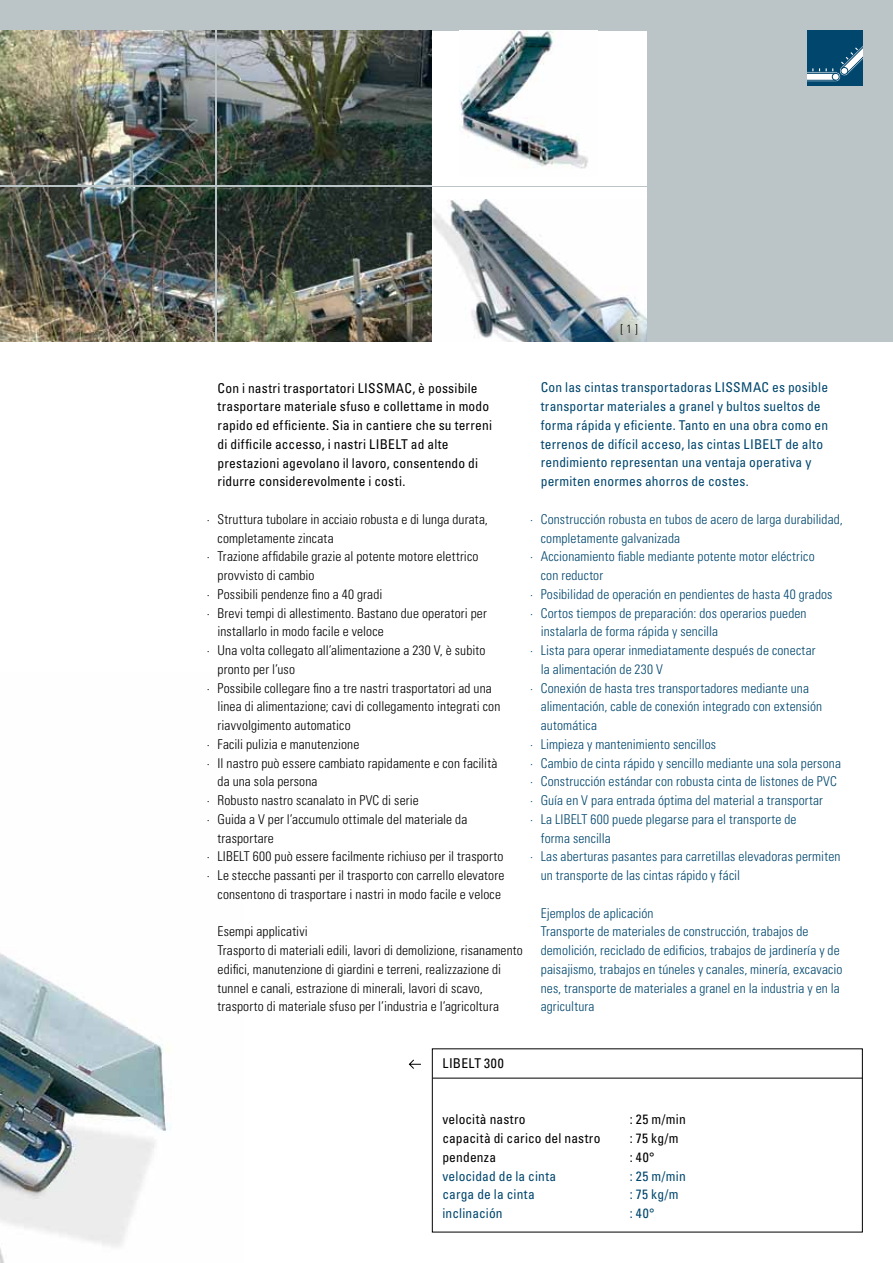
<style>
.page{position:relative;width:893px;height:1263px;background:#fff}
.page>*{position:absolute;margin:0;border:0;box-sizing:border-box;transform-origin:0 0}
.t1{font:300 condensed 13.5px/18.8px "Univers";letter-spacing:.01em;color:#00466d}
.t2{font:300 condensed 13.5px/18.8px "Univers";letter-spacing:.01em;color:#000}
.t3{font:condensed 13.5px/18.8px "Univers";letter-spacing:.01em;color:#00466d}
.t4{font:condensed 13.5px/18.8px "Univers";letter-spacing:.015em;color:#000}
.t5{font:condensed 13.5px "Univers";letter-spacing:.045em;color:#000}
.t6{font:300 condensed 12px "Univers";color:#000}
</style>
<div class="page">
<img style="left:0;top:953px;width:171px;height:310px">
<div style="left:0;top:0;width:893px;height:342px;background:#bbc4c7"></div>
<img style="left:1px;top:31px;width:430px;height:311px">
<hr style="left:215px;top:1px;width:2px;height:341px;background:#bbc4c7">
<hr style="left:0;top:185px;width:433px;height:2px;background:#bbc4c7">
<hr style="left:433px;top:1078px;width:429px;height:1px;background:#000">
<svg style="left:408px;top:1059px;width:13px;height:10px"></svg>
<div style="left:432px;top:187px;width:214px;height:155px;background:#fff"></div>
<img style="left:432px;top:200px;width:214px;height:142px">
<div style="left:432px;top:31px;width:214px;height:154px;background:#fff"></div>
<img style="left:459px;top:31px;width:129px;height:138px">
<div style="left:807px;top:31px;width:55px;height:55px;background:#00466d"></div>
<svg style="left:807px;top:47px;width:55px;height:35px"></svg>
<p class="t6" style="left:620px;top:322px;width:19px">[ 1 ]</p>
<p class="t4" style="left:218px;top:378px;width:276px">Con i nastri trasportatori LI SSMAC, è possibile trasportare materiale sfuso e collettame in modo rapido ed efficiente. Sia in cantiere che su terreni di difficile accesso, i nastri LIBELT ad alte prestazioni agevolano il lavoro, consentendo di ridurre considerevolmente i costi.</p>
<p class="t2" style="left:207px;top:509px;width:282px">· Struttura tubolare in acciaio robusta e di lunga durata,</p>
<p class="t2" style="left:218px;top:528px;width:118px">completamente zincata</p>
<p class="t2" style="left:207px;top:547px;width:273px">· Trazione affidabile grazie al potente motore elettrico</p>
<p class="t2" style="left:218px;top:566px;width:98px">provvisto di cambio</p>
<p class="t2" style="left:207px;top:584px;width:177px">· Possibili pendenze fino a 40 gradi</p>
<p class="t2" style="left:207px;top:603px;width:281px">· Brevi tempi di allestimento. Bastano due operatori per</p>
<p class="t2" style="left:218px;top:622px;width:168px">installarlo in modo facile e veloce</p>
<p class="t2" style="left:207px;top:641px;width:280px">· Una volta collegato all’alimentazione a 230 V, è subito</p>
<p class="t2" style="left:218px;top:659px;width:79px">pronto per l’uso</p>
<p class="t2" style="left:207px;top:678px;width:286px">· Possibile collegare fino a tre nastri trasportatori ad una</p>
<p class="t2" style="left:218px;top:697px;width:284px">linea di alimentazione; cavi di collegamento integrati con</p>
<p class="t2" style="left:218px;top:716px;width:135px">riavvolgimento automatico</p>
<p class="t2" style="left:207px;top:734px;width:154px">· Facili pulizia e manutenzione</p>
<p class="t2" style="left:207px;top:753px;width:292px">· Il nastro può essere cambiato rapidamente e con facilità</p>
<p class="t2" style="left:218px;top:772px;width:101px">da una sola persona</p>
<p class="t2" style="left:207px;top:791px;width:213px">· Robusto nastro scanalato in PVC di serie</p>
<p class="t2" style="left:207px;top:809px;width:262px">· Guida a V per l’accumulo ottimale del materiale da</p>
<p class="t2" style="left:218px;top:828px;width:58px">trasportare</p>
<p class="t2" style="left:207px;top:847px;width:298px">· LIBELT 600 può essere facilmente richiuso per il trasporto</p>
<p class="t2" style="left:207px;top:866px;width:299px">· Le stecche passanti per il trasporto con carrello elevatore</p>
<p class="t2" style="left:218px;top:884px;width:285px">consentono di trasportare i nastri in modo facile e veloce</p>
<p class="t2" style="left:218px;top:922px;width:307px;text-indent:-11px">Esempi applicativi<br>Trasporto di materiali edili, lavori di demolizione, risanamento edifici, manutenzione di giardini e terreni, realizzazione di tunnel e canali, estrazione di minerali, lavori di scavo, trasporto di materiale sfuso per l’industria e l’agricoltura</p>
<p class="t3" style="left:541px;top:378px;width:289px">Con las cintas transportadoras LI SSMAC es posible transportar materiales a granel y bultos sueltos de forma rápida y eficiente. Tanto en una obra como en terrenos de difícil acceso, las cintas LIBELT de alto rendimiento representan una ventaja operativa y permiten enormes ahorros de costes.</p>
<p class="t1" style="left:530px;top:509px;width:314px">· Construcción robusta en tubos de acero de larga durabilidad,</p>
<p class="t1" style="left:541px;top:528px;width:141px">completamente galvanizada</p>
<p class="t1" style="left:530px;top:547px;width:286px">· Accionamiento fiable mediante potente motor eléctrico</p>
<p class="t1" style="left:541px;top:566px;width:64px">con reductor</p>
<p class="t1" style="left:530px;top:584px;width:304px">· Posibilidad de operación en pendientes de hasta 40 grados</p>
<p class="t1" style="left:530px;top:603px;width:278px">· Cortos tiempos de preparación: dos operarios pueden</p>
<p class="t1" style="left:541px;top:622px;width:179px">instalarla de forma rápida y sencilla</p>
<p class="t1" style="left:530px;top:641px;width:287px">· Lista para operar inmediatamente después de conectar</p>
<p class="t1" style="left:541px;top:659px;width:124px">la alimentación de 230 V</p>
<p class="t1" style="left:530px;top:678px;width:280px">· Conexión de hasta tres transportadores mediante una</p>
<p class="t1" style="left:541px;top:697px;width:283px">alimentación, cable de conexión integrado con extensión</p>
<p class="t1" style="left:541px;top:716px;width:58px">automática</p>
<p class="t1" style="left:530px;top:734px;width:188px">· Limpieza y mantenimiento sencillos</p>
<p class="t1" style="left:530px;top:753px;width:312px">· Cambio de cinta rápido y sencillo mediante una sola persona</p>
<p class="t1" style="left:530px;top:772px;width:308px">· Construcción estándar con robusta cinta de listones de PVC</p>
<p class="t1" style="left:530px;top:791px;width:294px">· Guía en V para entrada óptima del material a transportar</p>
<p class="t1" style="left:530px;top:809px;width:268px">· La LIBELT 600 puede plegarse para el transporte de</p>
<p class="t1" style="left:541px;top:828px;width:72px">forma sencilla</p>
<p class="t1" style="left:530px;top:847px;width:312px">· Las aberturas pasantes para carretillas elevadoras permiten</p>
<p class="t1" style="left:541px;top:866px;width:201px">un transporte de las cintas rápido y fácil</p>
<p class="t1" style="left:541px;top:903px;width:303px;text-indent:-11px">Ejemplos de aplicación<br>Transporte de materiales de construcción, trabajos de demolición, reciclado de edificios, trabajos de jardinería y de paisajismo, trabajos en túneles y canales, minería, excavacio nes, transporte de materiales a granel en la industria y en la agricultura</p>
<p class="t5" style="left:442px;top:1055px;width:63px">Libelt 300</p>
<p class="t4" style="left:442px;top:1110px;width:85px">velocità nastro</p>
<p class="t4" style="left:630px;top:1110px;width:57px">: 25 m/min</p>
<p class="t4" style="left:442px;top:1129px;width:160px">capacità di carico del nastro</p>
<p class="t4" style="left:630px;top:1129px;width:50px">: 75 kg/m</p>
<p class="t4" style="left:442px;top:1147px;width:55px">pendenza</p>
<p class="t4" style="left:630px;top:1147px;width:26px">: 40°</p>
<p class="t3" style="left:442px;top:1166px;width:115px">velocidad de la cinta</p>
<p class="t3" style="left:630px;top:1166px;width:57px">: 25 m/min</p>
<p class="t3" style="left:442px;top:1185px;width:94px">carga de la cinta</p>
<p class="t3" style="left:630px;top:1185px;width:50px">: 75 kg/m</p>
<p class="t3" style="left:442px;top:1203px;width:62px">inclinación</p>
<p class="t3" style="left:630px;top:1203px;width:26px">: 40°</p>
</div>
